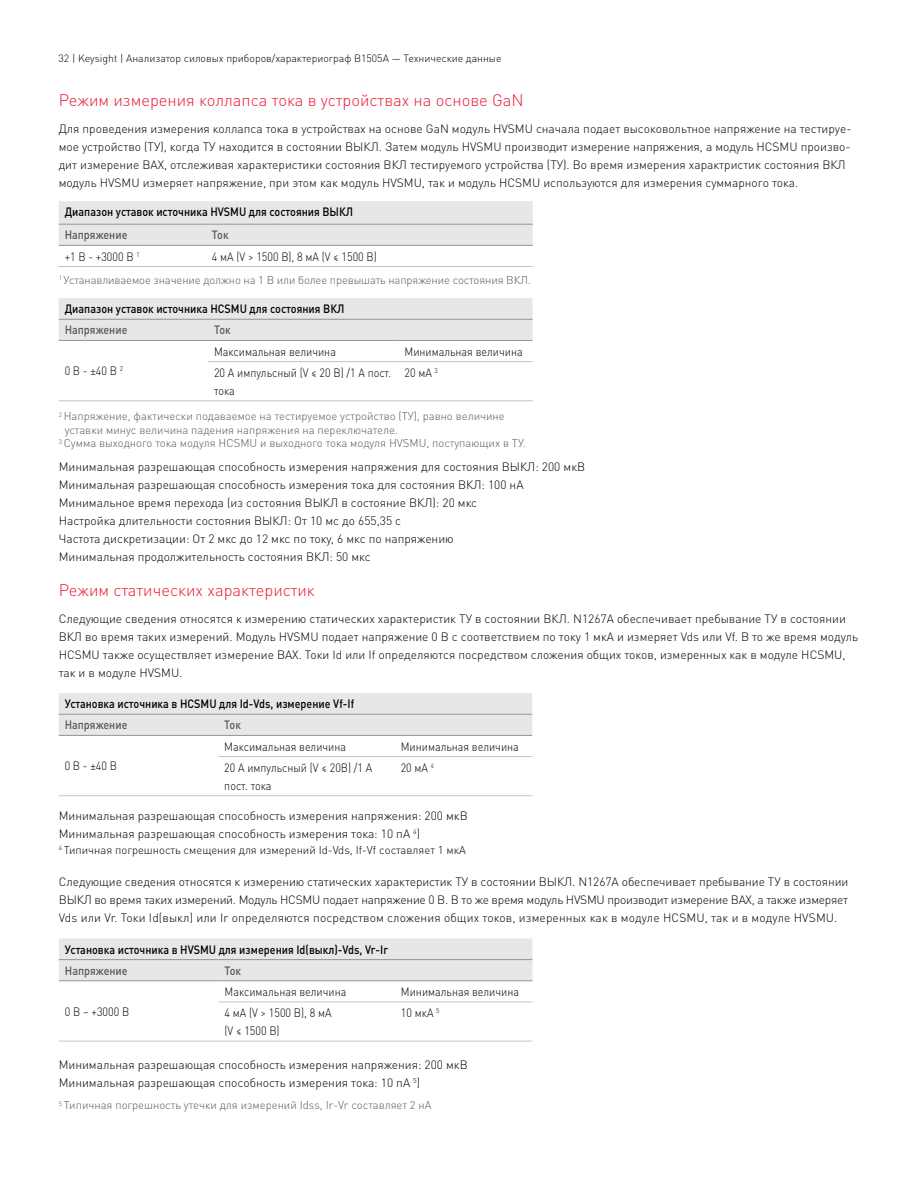
<style>
.page{position:relative;width:918px;height:1188px;background:#fff}
.page>*{position:absolute;margin:0;border:0;box-sizing:border-box;transform-origin:0 0}
.t1{font:300 16.5px "DIN Pro";color:#ed1b37}
.t2{font:300 12px/18px "DIN Pro";color:#000}
.t3{font:300 12px/18px "DIN Pro";color:#000;scale:.9 1}
.t4{font:500 12px "DIN Pro";color:#000;scale:.9 1}
.t5{font:500 12px "DIN Pro";color:#58595b;scale:.9 1}
.t6{font:300 11.25px "DIN Pro";color:#58595b}
.t7{font:300 11.25px "DIN Pro";color:#000}
.t8{font:300 10.5px "DIN Pro";color:#000}
</style>
<div class="page">
<div style="left:59px;top:201px;width:474px;height:44px;background:#e6e7e8"></div>
<hr style="left:59px;top:224px;width:147px;height:1px;background:#939598">
<hr style="left:206px;top:224px;width:327px;height:1px;background:#939598">
<hr style="left:59px;top:245px;width:147px;height:1px;background:#939598">
<hr style="left:206px;top:245px;width:327px;height:1px;background:#939598">
<hr style="left:59px;top:266px;width:147px;height:1px;background:#c2c4c6">
<hr style="left:206px;top:266px;width:327px;height:1px;background:#c2c4c6">
<div style="left:59px;top:298px;width:474px;height:42px;background:#e6e7e8"></div>
<hr style="left:59px;top:400px;width:149px;height:1px;background:#c2c4c6">
<hr style="left:59px;top:319px;width:149px;height:1px;background:#939598">
<hr style="left:208px;top:319px;width:191px;height:1px;background:#939598">
<hr style="left:399px;top:319px;width:134px;height:1px;background:#939598">
<hr style="left:59px;top:340px;width:149px;height:1px;background:#939598">
<hr style="left:208px;top:340px;width:191px;height:1px;background:#939598">
<hr style="left:399px;top:340px;width:134px;height:1px;background:#939598">
<hr style="left:208px;top:361px;width:191px;height:1px;background:#c2c4c6">
<hr style="left:208px;top:400px;width:191px;height:1px;background:#c2c4c6">
<hr style="left:399px;top:361px;width:134px;height:1px;background:#c2c4c6">
<hr style="left:399px;top:400px;width:134px;height:1px;background:#c2c4c6">
<div style="left:59px;top:693px;width:473px;height:42px;background:#e6e7e8"></div>
<hr style="left:59px;top:795px;width:159px;height:1px;background:#c2c4c6">
<hr style="left:59px;top:714px;width:159px;height:1px;background:#939598">
<hr style="left:218px;top:714px;width:177px;height:1px;background:#939598">
<hr style="left:395px;top:714px;width:137px;height:1px;background:#939598">
<hr style="left:59px;top:735px;width:159px;height:1px;background:#939598">
<hr style="left:218px;top:735px;width:177px;height:1px;background:#939598">
<hr style="left:395px;top:735px;width:137px;height:1px;background:#939598">
<hr style="left:218px;top:756px;width:177px;height:1px;background:#c2c4c6">
<hr style="left:218px;top:795px;width:177px;height:1px;background:#c2c4c6">
<hr style="left:395px;top:756px;width:137px;height:1px;background:#c2c4c6">
<hr style="left:395px;top:795px;width:137px;height:1px;background:#c2c4c6">
<div style="left:59px;top:938px;width:473px;height:42px;background:#e6e7e8"></div>
<hr style="left:59px;top:1041px;width:160px;height:1px;background:#c2c4c6">
<hr style="left:59px;top:959px;width:160px;height:1px;background:#939598">
<hr style="left:219px;top:959px;width:176px;height:1px;background:#939598">
<hr style="left:395px;top:959px;width:137px;height:1px;background:#939598">
<hr style="left:59px;top:980px;width:160px;height:1px;background:#939598">
<hr style="left:219px;top:980px;width:176px;height:1px;background:#939598">
<hr style="left:395px;top:980px;width:137px;height:1px;background:#939598">
<hr style="left:219px;top:1002px;width:176px;height:1px;background:#c2c4c6">
<hr style="left:219px;top:1041px;width:176px;height:1px;background:#c2c4c6">
<hr style="left:395px;top:1002px;width:137px;height:1px;background:#c2c4c6">
<hr style="left:395px;top:1041px;width:137px;height:1px;background:#c2c4c6">
<p class="t8" style="left:59px;top:51px;width:445px">32 | Keysight | Анализатор силовых приборов/характериограф B1505A — Технические данные</p>
<h1 class="t1" style="left:59px;top:89px;width:466px">Режим измерения коллапса тока в устройствах на основе GaN</h1>
<p class="t2" style="left:59px;top:119px;width:794px">Для проведения измерения коллапса тока в устройствах на основе GaN модуль HVSMU сначала подает высоковольтное напряжение на тестируе&shy;мое устройство (ТУ), когда ТУ находится в состоянии ВЫКЛ. Затем модуль HVSMU производит измерение напряжения, а модуль HCSMU произво&shy;дит измерение ВАХ, отслеживая характеристики состояния ВКЛ тестируемого устройства (ТУ). Во время измерения характристик состояния ВКЛ модуль HVSMU измеряет напряжение, при этом как модуль HVSMU, так и модуль HCSMU используются для измерения суммарного тока.</p>
<p class="t4" style="left:65px;top:204px;width:322px">Диапазон уставок источника HVSMU для состояния ВЫКЛ</p>
<p class="t5" style="left:65px;top:227px;width:71px">Напряжение</p>
<p class="t5" style="left:212px;top:227px;width:20px">Ток</p>
<p class="t3" style="left:65px;top:247px;width:85px">+1 В - +3000 В <sup>1</sup></p>
<p class="t3" style="left:212px;top:247px;width:185px">4 мА (V &gt; 1500 В), 8 мА (V ≤ 1500 В)</p>
<p class="t6" style="left:59px;top:272px;width:474px"><sup>1</sup> Устанавливаемое значение должно на 1 В или более превышать напряжение состояния ВКЛ.</p>
<p class="t4" style="left:65px;top:301px;width:312px">Диапазон уставок источника HCSMU для состояния ВКЛ</p>
<p class="t5" style="left:65px;top:322px;width:71px">Напряжение</p>
<p class="t5" style="left:214px;top:322px;width:20px">Ток</p>
<p class="t3" style="left:65px;top:361px;width:66px">0 В - ±40 В <sup>2</sup></p>
<p class="t3" style="left:214px;top:342px;width:137px">Максимальная величина</p>
<p class="t3" style="left:405px;top:342px;width:133px">Минимальная величина</p>
<p class="t3" style="left:214px;top:363px;width:198px">20 А импульсный (V ≤ 20 В) /1 А пост. тока</p>
<p class="t3" style="left:405px;top:363px;width:39px">20 мА <sup>3</sup></p>
<p class="t6" style="left:59px;top:409px;width:448px"><sup>2</sup> Напряжение, фактически подаваемое на тестируемое устройство (ТУ), равно величине</p>
<p class="t6" style="left:65px;top:422px;width:335px">уставки минус величина падения напряжения на переключателе.</p>
<p class="t6" style="left:59px;top:436px;width:469px"><sup>3</sup> Сумма выходного тока модуля HCSMU и выходного тока модуля HVSMU, поступающих в ТУ.</p>
<p class="t2" style="left:59px;top:457px;width:528px">Минимальная разрешающая способность измерения напряжения для состояния ВЫКЛ: 200 мкВ Минимальная разрешающая способность измерения тока для состояния ВКЛ: 100 нА Минимальное время перехода (из состояния ВЫКЛ в состояние ВКЛ): 20 мкс<br>Настройка длительности состояния ВЫКЛ: От 10 мс до 655,35 с<br>Частота дискретизации: От 2 мкс до 12 мкс по току, 6 мкс по напряжению<br>Минимальная продолжительность состояния ВКЛ: 50 мкс</p>
<h1 class="t1" style="left:59px;top:579px;width:258px">Режим статических характеристик</h1>
<p class="t2" style="left:59px;top:609px;width:801px">Следующие сведения относятся к измерению статических характеристик ТУ в состоянии ВКЛ. N1267A обеспечивает пребывание ТУ в состоянии ВКЛ во время таких измерений. Модуль HVSMU подает напряжение 0 В с соответствием по току 1 мкА и измеряет Vds или Vf. В то же время модуль HCSMU также осуществляет измерение ВАХ. Токи Id или If определяются посредством сложения общих токов, измеренных как в модуле HCSMU, так и в модуле HVSMU.</p>
<p class="t4" style="left:65px;top:696px;width:323px">Установка источника в HCSMU для Id-Vds, измерение Vf-If</p>
<p class="t5" style="left:65px;top:717px;width:71px">Напряжение</p>
<p class="t5" style="left:224px;top:717px;width:20px">Ток</p>
<p class="t3" style="left:65px;top:756px;width:60px">0 В - ±40 В</p>
<p class="t3" style="left:224px;top:737px;width:137px">Максимальная величина</p>
<p class="t3" style="left:401px;top:737px;width:133px">Минимальная величина</p>
<p class="t3" style="left:224px;top:758px;width:166px">20 А импульсный (V ≤ 20В) /1 А пост. тока</p>
<p class="t3" style="left:401px;top:758px;width:39px">20 мА <sup>4</sup></p>
<p class="t2" style="left:59px;top:806px;width:411px">Минимальная разрешающая способность измерения напряжения: 200 мкВ<br>Минимальная разрешающая способность измерения тока: 10 пА <sup>4</sup>)</p>
<p class="t2" style="left:59px;top:872px;width:791px;text-align:justify">Следующие сведения относятся к измерению статических характеристик ТУ в состоянии ВЫКЛ. N1267A обеспечивает пребывание ТУ в состоянии ВЫКЛ во время таких измерений. Модуль HCSMU подает напряжение 0 В. В то же время модуль HVSMU производит измерение ВАХ, а также измеряет Vds или Vr. Токи Id(выкл) или Ir определяются посредством сложения общих токов, измеренных как в модуле HCSMU, так и в модуле HVSMU.</p>
<p class="t4" style="left:65px;top:941px;width:361px">Установка источника в HVSMU для измерения Id(выкл)-Vds, Vr-Ir</p>
<p class="t5" style="left:65px;top:962px;width:71px">Напряжение</p>
<p class="t5" style="left:225px;top:962px;width:20px">Ток</p>
<p class="t3" style="left:65px;top:1002px;width:73px">0 В – +3000 В</p>
<p class="t7" style="left:59px;top:842px;width:409px"><sup>4</sup> Типичная погрешность смещения для измерений Id-Vds, If-Vf составляет 1 мкА</p>
<p class="t3" style="left:225px;top:982px;width:137px">Максимальная величина</p>
<p class="t3" style="left:401px;top:982px;width:133px">Минимальная величина</p>
<p class="t3" style="left:225px;top:1003px;width:120px">4 мА (V &gt; 1500 В), 8 мА (V ≤ 1500 В)</p>
<p class="t3" style="left:401px;top:1003px;width:44px">10 мкА <sup>5</sup></p>
<p class="t2" style="left:59px;top:1055px;width:411px">Минимальная разрешающая способность измерения напряжения: 200 мкВ<br>Минимальная разрешающая способность измерения тока: 10 пА <sup>5</sup>)</p>
<p class="t6" style="left:59px;top:1098px;width:374px"><sup>5</sup> Типичная погрешность утечки для измерений Idss, Ir-Vr составляет 2 нА</p>
</div>
